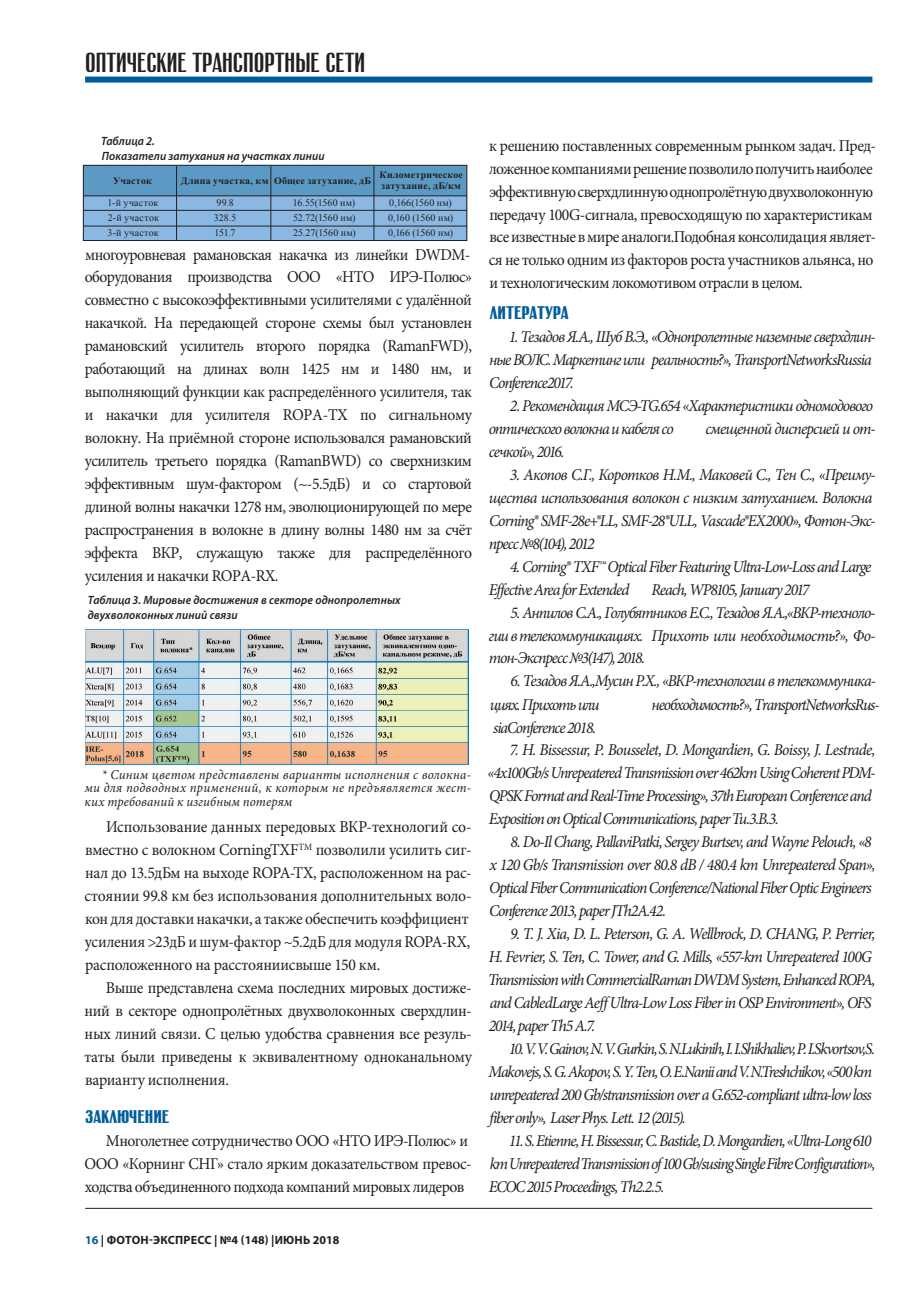
<style>
.page{position:relative;width:915px;height:1306px;background:#fff}
.page>*{position:absolute;margin:0;border:0;box-sizing:border-box;transform-origin:0 0}
.t1{font:27px "Rubrica C";color:#231f20}
.t2{font:700 18px "Rubrica C";color:#005d9c}
.t3{font:16.5px/23px "Minion Pro";letter-spacing:-.025em;color:#231f20;scale:.95 1}
.t4{font:italic 16.5px/23px "Minion Pro";letter-spacing:-.065em;color:#231f20;scale:.95 1}
.t5{font:italic 16.5px/23px "Minion Pro";letter-spacing:-.065em;color:#231f20;scale:.94 1}
.t6{font:italic 13.5px/13.5px "Minion Pro";letter-spacing:.015em;color:#231f20;text-align:justify;scale:.95 1}
.t7{font:italic 600 12px/15px "Myriad Pro";letter-spacing:.01em;color:#231f20;scale:.95 1}
.t8{font:700 12px "Myriad Pro";letter-spacing:.015em;color:#231f20}
.t9{font:10.05px/15px "Times New Roman";letter-spacing:.02em;color:#231f20;text-align:justify}
.t10{font:700 10.05px/10.5px "Times New Roman Cyr";letter-spacing:.02em;color:#231f20}
.s1{color:#005d9c}
</style>
<div class="page">
<hr style="left:85px;top:1207px;width:787px;height:1px;background:#231f20">
<div style="left:85px;top:77px;width:787px;height:6px;background:#005d9c"></div>
<div style="left:83px;top:165px;width:383px;height:75px;background:#5b9ac5"></div>
<div style="left:83px;top:165px;width:384px;height:76px;border:1px solid #231f20"></div>
<div style="left:84px;top:197px;width:381px;height:43px;background:#8bb8e2"></div>
<hr style="left:270px;top:166px;width:1px;height:75px;background:#231f20">
<hr style="left:176px;top:166px;width:1px;height:75px;background:#231f20">
<hr style="left:373px;top:166px;width:1px;height:75px;background:#231f20">
<hr style="left:84px;top:195px;width:383px;height:1px;background:#231f20">
<hr style="left:84px;top:226px;width:383px;height:1px;background:#231f20">
<hr style="left:84px;top:210px;width:383px;height:1px;background:#231f20">
<img style="left:85px;top:629px;width:383px;height:136px">
<h1 class="t1" style="left:85px;top:49px;width:281px">ОПТИЧЕСКИЕ ТРАНСПОРТНЫЕ СЕТИ</h1>
<p class="t7" style="left:101px;top:134px;width:237px">Таблица 2.<br>Показатели затухания на участках линии</p>
<p class="t9" style="left:107px;top:195px;width:53px">1-й участок 2-й участок 3-й участок</p>
<p class="t9" style="left:214px;top:195px;width:24px;text-align:left">99.8<br>328.5<br>151.7</p>
<p class="t9" style="left:293px;top:195px;width:64px">16.55(1560 нм)<br>52.72(1560 нм)<br>25.27(1560 нм)</p>
<p class="t9" style="left:388px;top:195px;width:66px">0,166(1560 нм)<br>0,160 (1560 нм)<br>0,166 (1560 нм)</p>
<p class="t10" style="left:113px;top:175px;width:40px">Участок</p>
<p class="t10" style="left:181px;top:175px;width:192px">Длина участка, км Общее затухание, дБ</p>
<p class="t10" style="left:379px;top:169px;width:85px">Километрическое затухание, дБ/км</p>
<p class="t3" style="left:85px;top:243px;width:409px;text-align:justify">многоуровневая рамановская накачка из линейки DWDM&shy;оборудования производства ООО «НТО ИРЭ-Полюс» совместно с высокоэффективными усилителями с удалённой накачкой. На передающей стороне схемы был установлен рамановский усилитель второго порядка (RamanFWD), работающий на длинах волн 1425 нм и 1480 нм, и выполняющий функции как распределённого усилителя, так и накачки для усилителя ROPA-TX по сигнальному волокну. На приёмной стороне использовался рамановский усилитель третьего порядка (RamanBWD) со сверхнизким эффективным шум-фактором (~-5.5дБ) и со стартовой длиной волны накачки 1278 нм, эволюционирующей по мере распространения в волокне в длину волны 1480 нм за счёт эффекта ВКР, служащую также для распределённого усиления и накачки ROPA-RX.</p>
<p class="t7" style="left:88px;top:593px;width:331px">Таблица 3. Мировые достижения в секторе однопролетных двухволоконных линий связи</p>
<p class="t6" style="left:85px;top:767px;width:408px;text-indent:17px">* Синим цветом представлены варианты исполнения с волокна&shy;ми для подводных применений, к которым не предъявляется жест&shy;ких требований к изгибным потерям</p>
<p class="t3" style="left:84px;top:815px;width:409px;text-indent:22px">Использование данных передовых ВКР-технологий со&shy;вместно с волокном CorningTXF<sup>ТМ</sup> позволили усилить сиг&shy;нал до 13.5дБм на выходе ROPA-TX, расположенном на рас&shy;стоянии 99.8 км без использования дополнительных воло&shy;кон для доставки накачки, а также обеспечить коэффициент усиления &gt;23дБ и шум-фактор ~5.2дБ для модуля ROPA-RX, расположенного на расстояниисвыше 150 км.</p>
<p class="t3" style="left:85px;top:976px;width:409px;text-align:justify;text-indent:21px">Выше представлена схема последних мировых достиже&shy;ний в секторе однопролётных двухволоконных сверхдлин&shy;ных линий связи. С целью удобства сравнения все резуль&shy;таты были приведены к эквивалентному одноканальному варианту исполнения.</p>
<p class="t2" style="left:85px;top:1107px;width:85px">ЗАКЛЮЧЕНИЕ</p>
<p class="t3" style="left:84px;top:1129px;width:409px;text-indent:21px">Многолетнее сотрудничество ООО «НТО ИРЭ-Полюс» и<br>ООО «Корнинг СНГ» стало ярким доказательством превос&shy;ходства объединенного подхода компаний мировых лидеров</p>
<p class="t3" style="left:488px;top:134px;width:409px">к решению поставленных современным рынком задач. Пред&shy;ложенное компаниями решение позволило получить наиболее эффективную сверхдлинную однопролётную двухволоконную передачу 100G-сигнала, превосходящую по характеристикам все известные в мире аналоги.Подобная консолидация являет&shy;ся не только одним из факторов роста участников альянса, но и технологическим локомотивом отрасли в целом.</p>
<p class="t2" style="left:489px;top:304px;width:80px">ЛИТЕРАТУРА</p>
<p class="t4" style="left:489px;top:325px;width:408px;text-indent:20px">1. Тезадов Я.А., Шуб В.Э., «Однопролетные наземные сверхдлин&shy;ные ВОЛС. Маркетинг или реальность?», TransportNetworksRussia<br>Conference2017.</p>
<p class="t4" style="left:488px;top:394px;width:406px;text-indent:21px">2. Рекомендация МСЭ-TG.654 «Характеристики одномодового оптического волокна и кабеля со</p>
<p class="t4" style="left:705px;top:417px;width:181px">смещенной дисперсией и от-</p>
<p class="t4" style="left:488px;top:440px;width:81px">сечкой», 2016.</p>
<p class="t4" style="left:488px;top:463px;width:408px;text-indent:21px">3. Акопов С.Г., Коротков Н.M., Маковей С., Тен С., «Преиму&shy;щества использования волокон с низким затуханием. Волокна Corning® SMF-28e+®LL, SMF-28®ULL, Vascade®EX2000», Фотон-Экс&shy;пресс №8(104), 2012</p>
<p class="t4" style="left:488px;top:555px;width:404px;text-indent:21px">4. Corning® TXF™ Optical Fiber Featuring Ultra-Low-Loss and Large<br>Effective Area for Extended</p>
<p class="t4" style="left:651px;top:578px;width:168px">Reach, WP8105, January 2017</p>
<p class="t4" style="left:489px;top:600px;width:408px;text-align:justify;text-indent:21px">5. Анпилов С.А., Голубятников Е.С., Тезадов Я.А.,«ВКР-техноло&shy;гии в телекоммуникациях. Прихоть или необходимость?», Фо&shy;тон-Экспресс №3(147), 2018.</p>
<p class="t4" style="left:489px;top:669px;width:408px;text-indent:21px">6. Тезадов Я.А.,Мусин Р.Х., «ВКР-технологии в телекоммуника&shy;циях. Прихоть или</p>
<p class="t4" style="left:651px;top:692px;width:241px">необходимость?», TransportNetworksRus-</p>
<p class="t4" style="left:493px;top:715px;width:110px">siaConference 2018.</p>
<p class="t4" style="left:487px;top:738px;width:410px;text-indent:22px">7. H. Bissessur, P. Bousselet, D. Mongardien, G. Boissy, J. Lestrade, «4x100Gb/s Unrepeatered Transmission over 462km Using Coherent PDM-QPSK Format and Real-Time Processing», 37th European Conference and Exposition on Optical Communications, paper Tu.3.B.3.</p>
<p class="t4" style="left:489px;top:830px;width:408px;text-indent:21px">8. Do-Il Chang, PallaviPatki, Sergey Burtsev, and Wayne Pelouch, «8 x 120 Gb/s Transmission over 80.8 dB / 480.4 km Unrepeatered Span», Optical Fiber Communication Conference/National Fiber Optic Engineers Conference 2013, paper JTh2A.42.</p>
<p class="t4" style="left:488px;top:922px;width:409px;text-indent:22px">9. T. J. Xia, D. L. Peterson, G. A. Wellbrock, D. CHANG, P. Perrier, H. Fevrier, S. Ten, C. Tower, and G. Mills, «557-km Unrepeatered 100G Transmission with CommercialRaman DWDM System, Enhanced ROPA, and CabledLarge Aeff Ultra-Low Loss Fiber in OSP Environment», OFS 2014, paper Th5 A.7.</p>
<p class="t5" style="left:488px;top:1037px;width:412px;text-indent:20px">10. V. V. Gainov, N. V. Gurkin, S. N.Lukinih, I. I.Shikhaliev, P. I.Skvortsov,S.<br>Makovejs, S. G. Akopov, S. Y. Ten, O. E.Nanii and V. N.Treshchikov, «500 km unrepeatered 200 Gb/stransmission over a G.652-compliant ultra-low loss fiber only», Laser Phys. Lett. 12 (2015).</p>
<p class="t4" style="left:488px;top:1129px;width:408px;text-indent:20px">11. S. Etienne, H. Bissessur, C. Bastide, D. Mongardien, «Ultra-Long 610 km Unrepeatered Transmission of 100 Gb/susing Single Fibre Configuration»,<br>ECOC 2015 Proceedings, Th2.2.5.</p>
<p class="t8" style="left:85px;top:1232px;width:256px"><span class="s1">16</span> | ФОТОН-ЭКСПРЕСС | №4 (148) |ИЮНЬ 2018</p>
</div>
